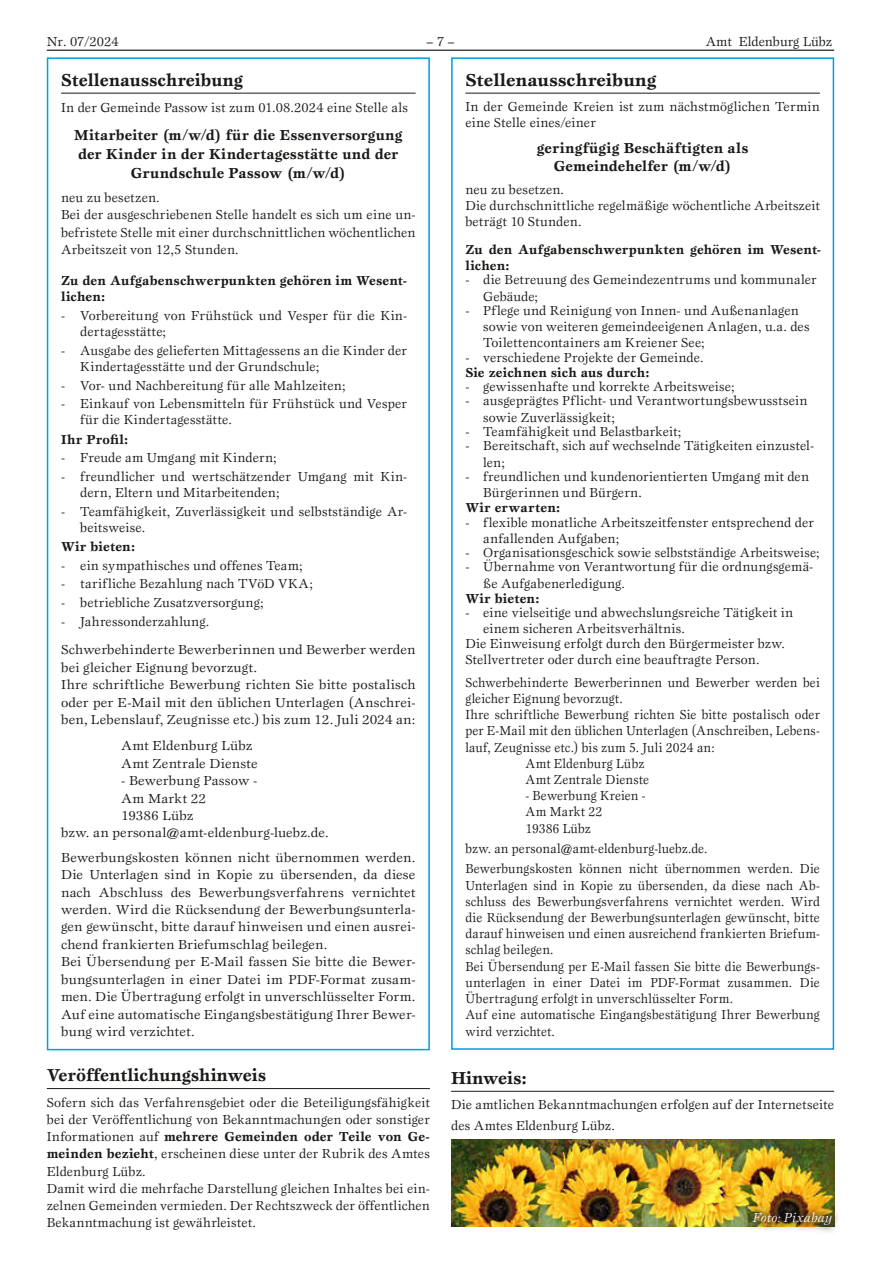
<style>
.page{position:relative;width:881px;height:1263px;background:#fff}
.page>*{position:absolute;margin:0;border:0;box-sizing:border-box;transform-origin:0 0}
.t1{font:700 18px "Esprit LT";color:#1a1a18}
.t2{font:700 18px "Esprit LT";color:#1a1a18;scale:1.05 1}
.t3{font:700 15px/19.2px "Esprit LT";letter-spacing:.01em;color:#1a1a18;text-align:center}
.t4{font:13.5px/16.2px "Esprit LT";letter-spacing:.01em;color:#1a1a18}
.t5{font:13.5px/16.2px "Esprit LT";letter-spacing:.01em;color:#1a1a18;scale:.95 1}
.t6{font:13.5px/17.4px "Esprit LT";letter-spacing:.01em;color:#1a1a18;scale:1.05 1}
.t7{font:700 13.5px/16.2px "Esprit LT";letter-spacing:.01em;color:#1a1a18}
.t8{font:italic 13.5px "Esprit LT";letter-spacing:.01em;color:#fff}
.s1{font-weight:700}
</style>
<div class="page">
<hr style="left:47px;top:50px;width:786px;height:1px;background:#1a1a18">
<hr style="left:61px;top:93px;width:354px;height:1px;background:#1a1a18">
<div style="left:47px;top:57px;width:382px;height:993px;border:2px solid #009ee3"></div>
<hr style="left:47px;top:1088px;width:382px;height:1px;background:#1a1a18">
<hr style="left:465px;top:93px;width:354px;height:1px;background:#1a1a18">
<div style="left:451px;top:57px;width:382px;height:993px;border:2px solid #009ee3"></div>
<hr style="left:451px;top:1091px;width:382px;height:1px;background:#1a1a18">
<img style="left:451px;top:1140px;width:383px;height:87px">
<div style="left:743px;top:1203px;width:97px;height:31px;background:#1a1a18;opacity:.75"></div>
<p class="t4" style="left:47px;top:33px;width:73px">Nr. 07/2024</p>
<p class="t4" style="left:426px;top:33px;width:30px">– 7 –</p>
<p class="t4" style="left:705px;top:33px;width:128px">Amt Eldenburg Lübz</p>
<h1 class="t1" style="left:61px;top:69px;width:183px">Stellenausschreibung</h1>
<p class="t4" style="left:61px;top:99px;width:348px">In der Gemeinde Passow ist zum 01.08.2024 eine Stelle als</p>
<p class="t3" style="left:74px;top:125px;width:329px">Mitarbeiter (m/w/d) für die Essenversorgung der Kinder in der Kindertagesstätte und der<br>Grundschule Passow (m/w/d)</p>
<p class="t4" style="left:61px;top:189px;width:356px;line-height:17.4px">neu zu besetzen.<br>Bei der ausgeschriebenen Stelle handelt es sich um eine un&shy;befristete Stelle mit einer durchschnittlichen wöchentlichen Arbeitszeit von 12,5 Stunden.</p>
<p class="t7" style="left:61px;top:272px;width:347px">Zu den Aufgabenschwerpunkten gehören im Wesent&shy;lichen:</p>
<p class="t4" style="left:80px;top:307px;width:328px;text-indent:-19px">- Vorbereitung von Frühstück und Vesper für die Kin&shy;dertagesstätte;</p>
<p class="t4" style="left:80px;top:342px;width:328px;text-indent:-19px">- Ausgabe des gelieferten Mittagessens an die Kinder der<br>Kindertagesstätte und der Grundschule;</p>
<p class="t4" style="left:61px;top:377px;width:286px">- Vor- und Nachbereitung für alle Mahlzeiten;</p>
<p class="t4" style="left:80px;top:395px;width:328px;text-indent:-19px">- Einkauf von Lebensmitteln für Frühstück und Vesper für die Kindertagesstätte.</p>
<p class="t7" style="left:61px;top:431px;width:69px">Ihr Profil:</p>
<p class="t4" style="left:61px;top:449px;width:217px">- Freude am Umgang mit Kindern;</p>
<p class="t4" style="left:80px;top:468px;width:328px;text-indent:-19px">- freundlicher und wertschätzender Umgang mit Kin&shy;dern, Eltern und Mitarbeitenden;</p>
<p class="t4" style="left:80px;top:503px;width:328px;text-indent:-19px">- Teamfähigkeit, Zuverlässigkeit und selbstständige Ar&shy;beitsweise.</p>
<p class="t7" style="left:61px;top:538px;width:75px">Wir bieten:</p>
<p class="t4" style="left:61px;top:557px;width:243px">- ein sympathisches und offenes Team;</p>
<p class="t4" style="left:61px;top:576px;width:253px">- tarifliche Bezahlung nach TVöD VKA;</p>
<p class="t4" style="left:61px;top:594px;width:204px">- betriebliche Zusatzversorgung;</p>
<p class="t4" style="left:61px;top:607px;width:356px;line-height:28.8px">- Jahressonderzahlung.<br>Schwerbehinderte Bewerberinnen und Bewerber werden</p>
<p class="t6" style="left:61px;top:658px;width:339px">bei gleicher Eignung bevorzugt.<br>Ihre schriftliche Bewerbung richten Sie bitte postalisch oder per E-Mail mit den üblichen Unterlagen (Anschrei&shy;ben, Lebenslauf, Zeugnisse etc.) bis zum 12. Juli 2024 an:</p>
<p class="t6" style="left:121px;top:737px;width:132px">Amt Eldenburg Lübz<br>Amt Zentrale Dienste</p>
<p class="t6" style="left:121px;top:772px;width:131px">- Bewerbung Passow -</p>
<p class="t6" style="left:121px;top:789px;width:82px">Am Markt 22</p>
<p class="t6" style="left:121px;top:807px;width:70px">19386 Lübz</p>
<p class="t6" style="left:61px;top:824px;width:256px">bzw. an personal@amt-eldenburg-luebz.de.</p>
<p class="t6" style="left:61px;top:848px;width:339px">Bewerbungskosten können nicht übernommen werden.<br>Die Unterlagen sind in Kopie zu übersenden, da diese nach Abschluss des Bewerbungsverfahrens vernichtet werden. Wird die Rücksendung der Bewerbungsunterla&shy;gen gewünscht, bitte darauf hinweisen und einen ausrei&shy;chend frankierten Briefumschlag beilegen.<br>Bei Übersendung per E-Mail fassen Sie bitte die Bewer&shy;bungsunterlagen in einer Datei im PDF-Format zusam&shy;men. Die Übertragung erfolgt in unverschlüsselter Form.<br>Auf eine automatische Eingangsbestätigung Ihrer Bewer&shy;bung wird verzichtet.</p>
<h1 class="t1" style="left:47px;top:1064px;width:221px">Veröffentlichungshinweis</h1>
<p class="t4" style="left:47px;top:1094px;width:384px;line-height:17.1px">Sofern sich das Verfahrensgebiet oder die Beteiligungsfähigkeit bei der Veröffentlichung von Bekanntmachungen oder sonstiger Informationen auf <span class="s1">mehrere Gemeinden oder Teile von Ge&shy;meinden bezieht</span>, erscheinen diese unter der Rubrik des Amtes Eldenburg Lübz.<br>Damit wird die mehrfache Darstellung gleichen Inhaltes bei ein&shy;zelnen Gemeinden vermieden. Der Rechtszweck der öffentlichen Bekanntmachung ist gewährleistet.</p>
<h1 class="t2" style="left:465px;top:69px;width:183px">Stellenausschreibung</h1>
<p class="t4" style="left:465px;top:98px;width:356px">In der Gemeinde Kreien ist zum nächstmöglichen Termin eine Stelle eines/einer</p>
<p class="t3" style="left:536px;top:139px;width:213px;line-height:18px">geringfügig Beschäftigten als<br>Gemeindehelfer (m/w/d)</p>
<p class="t4" style="left:465px;top:181px;width:356px">neu zu besetzen.<br>Die durchschnittliche regelmäßige wöchentliche Arbeitszeit beträgt 10 Stunden.</p>
<p class="t7" style="left:465px;top:241px;width:357px">Zu den Aufgabenschwerpunkten gehören im Wesent&shy;lichen:</p>
<p class="t4" style="left:483px;top:271px;width:335px;text-indent:-18px">- die Betreuung des Gemeindezentrums und kommunaler<br>Gebäude;</p>
<p class="t4" style="left:483px;top:302px;width:328px;text-indent:-18px">- Pflege und Reinigung von Innen- und Außenanlagen sowie von weiteren gemeindeeigenen Anlagen, u.a. des<br>Toilettencontainers am Kreiener See;</p>
<p class="t4" style="left:465px;top:349px;width:239px">- verschiedene Projekte der Gemeinde.</p>
<p class="t7" style="left:465px;top:364px;width:185px">Sie zeichnen sich aus durch:</p>
<p class="t4" style="left:465px;top:378px;width:270px">- gewissenhafte und korrekte Arbeitsweise;</p>
<p class="t4" style="left:483px;top:393px;width:325px;text-indent:-18px">- ausgeprägtes Pflicht- und Verantwortungsbewusstsein sowie Zuverlässigkeit;</p>
<p class="t4" style="left:465px;top:423px;width:217px">- Teamfähigkeit und Belastbarkeit;</p>
<p class="t4" style="left:483px;top:438px;width:332px;text-indent:-18px">- Bereitschaft, sich auf wechselnde Tätigkeiten einzustel&shy;len;</p>
<p class="t4" style="left:483px;top:468px;width:327px;text-indent:-18px">- freundlichen und kundenorientierten Umgang mit den<br>Bürgerinnen und Bürgern.</p>
<p class="t7" style="left:465px;top:499px;width:96px">Wir erwarten:</p>
<p class="t4" style="left:483px;top:514px;width:332px;text-indent:-18px">- flexible monatliche Arbeitszeitfenster entsprechend der anfallenden Aufgaben;</p>
<p class="t4" style="left:465px;top:544px;width:355px">- Organisationsgeschick sowie selbstständige Arbeitsweise;</p>
<p class="t4" style="left:483px;top:559px;width:331px;text-indent:-18px">- Übernahme von Verantwortung für die ordnungsgemä&shy;ße Aufgabenerledigung.</p>
<p class="t7" style="left:465px;top:590px;width:75px">Wir bieten:</p>
<p class="t4" style="left:483px;top:604px;width:311px;text-indent:-18px">- eine vielseitige und abwechslungsreiche Tätigkeit in einem sicheren Arbeitsverhältnis.</p>
<p class="t4" style="left:465px;top:635px;width:321px">Die Einweisung erfolgt durch den Bürgermeister bzw.<br>Stellvertreter oder durch eine beauftragte Person.</p>
<p class="t5" style="left:465px;top:674px;width:374px">Schwerbehinderte Bewerberinnen und Bewerber werden bei</p>
<p class="t5" style="left:465px;top:690px;width:167px">gleicher Eignung bevorzugt.</p>
<p class="t5" style="left:465px;top:706px;width:374px">Ihre schriftliche Bewerbung richten Sie bitte postalisch oder</p>
<p class="t5" style="left:465px;top:722px;width:374px">per E-Mail mit den üblichen Unterlagen (Anschreiben, Lebens-</p>
<p class="t5" style="left:465px;top:739px;width:264px">lauf, Zeugnisse etc.) bis zum 5. Juli 2024 an:</p>
<p class="t5" style="left:525px;top:755px;width:126px">Amt Eldenburg Lübz</p>
<p class="t5" style="left:525px;top:771px;width:132px">Amt Zentrale Dienste</p>
<p class="t5" style="left:525px;top:787px;width:128px">- Bewerbung Kreien -<br>Am Markt 22<br>19386 Lübz</p>
<p class="t5" style="left:465px;top:838px;width:374px;line-height:20.4px">bzw. an personal@amt-eldenburg-luebz.de.<br>Bewerbungskosten können nicht übernommen werden. Die</p>
<p class="t5" style="left:465px;top:877px;width:374px">Unterlagen sind in Kopie zu übersenden, da diese nach Ab&shy;schluss des Bewerbungsverfahrens vernichtet werden. Wird die Rücksendung der Bewerbungsunterlagen gewünscht, bitte darauf hinweisen und einen ausreichend frankierten Briefum&shy;schlag beilegen.<br>Bei Übersendung per E-Mail fassen Sie bitte die Bewerbungs&shy;unterlagen in einer Datei im PDF-Format zusammen. Die Übertragung erfolgt in unverschlüsselter Form.<br>Auf eine automatische Eingangsbestätigung Ihrer Bewerbung wird verzichtet.</p>
<h1 class="t1" style="left:451px;top:1067px;width:77px">Hinweis:</h1>
<p class="t4" style="left:451px;top:1093px;width:384px;line-height:21.6px">Die amtlichen Bekanntmachungen erfolgen auf der Internetseite des Amtes Eldenburg Lübz.</p>
<p class="t8" style="left:752px;top:1210px;width:81px">Foto: Pixabay</p>
</div>
